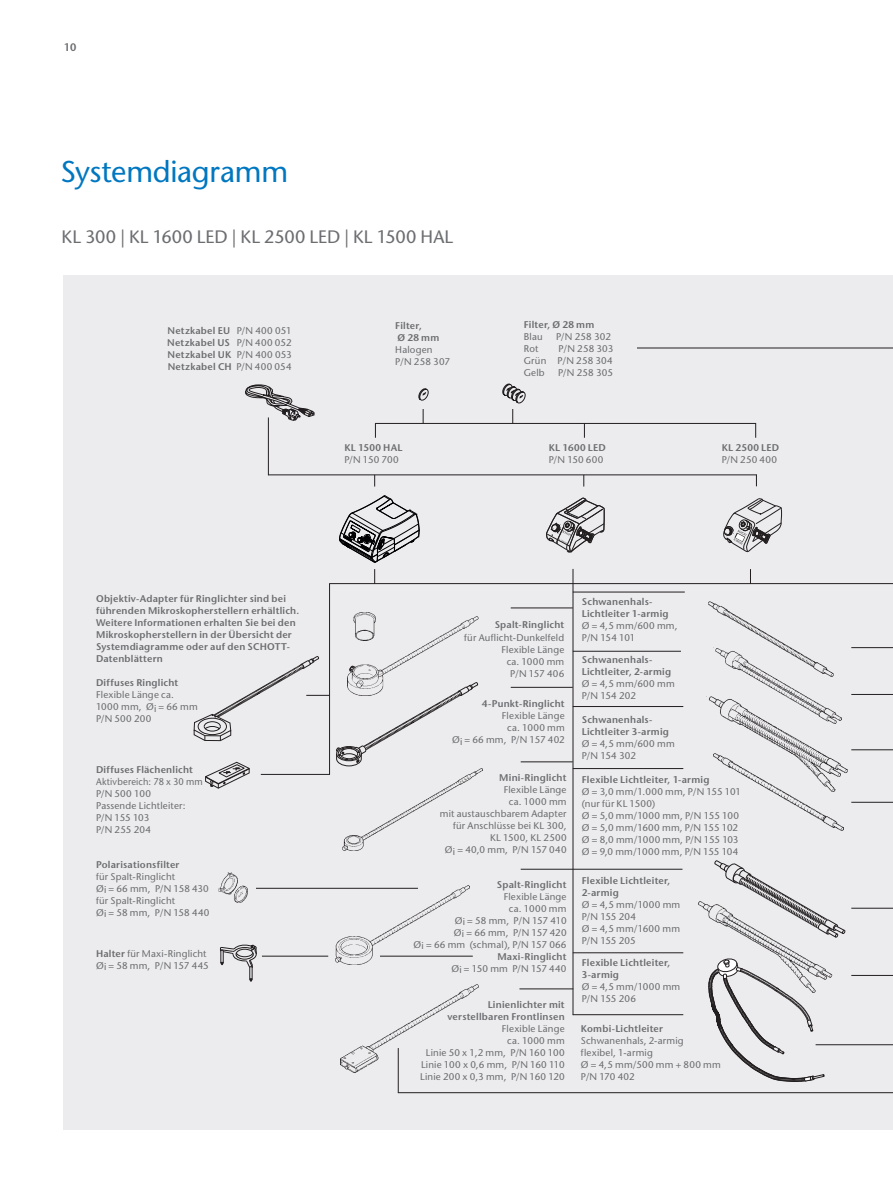
<style>
.page{position:relative;width:893px;height:1191px;background:#fff}
.page>*{position:absolute;margin:0;border:0;box-sizing:border-box;transform-origin:0 0}
.t1{font:500 30px "Stone Sans Std";letter-spacing:-.01em;color:#0077c0}
.t2{font:500 18px "Stone Sans Std";color:#6c6d70}
.t3{font:600 10.8px "Stone Sans Std";color:#6c6d70}
.t4{font:500 9.75px/12px "Stone Sans Std";letter-spacing:.015em;color:#6c6d70}
.t5{font:600 9.75px/12px "Stone Sans Std";letter-spacing:.025em;color:#6c6d70}
.t6{font:500 9.75px/12px "Stone Sans Std";letter-spacing:.015em;color:#6c6d70;scale:.95 1}
.s1{font-weight:500}
.s2{font-weight:600}
</style>
<div class="page">
<div style="left:64px;top:275px;width:829px;height:854px;background:#ececee"></div>
<svg style="left:205px;top:762px;width:45px;height:26px"></svg>
<img style="left:218px;top:872px;width:29px;height:30px">
<svg style="left:220px;top:944px;width:37px;height:37px"></svg>
<img style="left:343px;top:768px;width:139px;height:82px">
<img style="left:340px;top:985px;width:139px;height:87px">
<img style="left:348px;top:616px;width:131px;height:69px">
<svg style="left:350px;top:665px;width:6px;height:7px"></svg>
<svg style="left:336px;top:682px;width:142px;height:84px"></svg>
<img style="left:352px;top:612px;width:23px;height:28px">
<img style="left:335px;top:885px;width:135px;height:79px">
<svg style="left:245px;top:384px;width:69px;height:37px"></svg>
<svg style="left:418px;top:388px;width:11px;height:13px"></svg>
<svg style="left:546px;top:498px;width:59px;height:55px"></svg>
<svg style="left:723px;top:498px;width:59px;height:54px"></svg>
<svg style="left:339px;top:496px;width:81px;height:66px"></svg>
<img style="left:709px;top:602px;width:81px;height:45px">
<img style="left:713px;top:647px;width:121px;height:49px">
<img style="left:706px;top:696px;width:147px;height:78px">
<img style="left:714px;top:753px;width:129px;height:77px">
<img style="left:698px;top:901px;width:134px;height:79px">
<svg style="left:708px;top:958px;width:116px;height:123px"></svg>
<svg style="left:714px;top:860px;width:132px;height:77px"></svg>
<hr style="left:329px;top:583px;width:564px;height:1px;background:#231f20">
<hr style="left:637px;top:347px;width:256px;height:1px;background:#231f20">
<hr style="left:256px;top:888px;width:162px;height:1px;background:#231f20">
<hr style="left:262px;top:955px;width:66px;height:1px;background:#231f20">
<hr style="left:380px;top:955px;width:93px;height:1px;background:#231f20">
<hr style="left:398px;top:1092px;width:495px;height:1px;background:#231f20">
<hr style="left:851px;top:647px;width:42px;height:1px;background:#231f20">
<hr style="left:851px;top:694px;width:42px;height:1px;background:#231f20">
<hr style="left:851px;top:749px;width:42px;height:1px;background:#231f20">
<hr style="left:851px;top:802px;width:42px;height:1px;background:#231f20">
<hr style="left:851px;top:907px;width:42px;height:1px;background:#231f20">
<hr style="left:851px;top:975px;width:42px;height:1px;background:#231f20">
<hr style="left:816px;top:1044px;width:77px;height:1px;background:#231f20">
<hr style="left:573px;top:569px;width:1px;height:446px;background:#231f20">
<hr style="left:573px;top:1014px;width:110px;height:1px;background:#231f20">
<hr style="left:573px;top:952px;width:110px;height:1px;background:#231f20">
<hr style="left:573px;top:768px;width:110px;height:1px;background:#231f20">
<hr style="left:573px;top:706px;width:110px;height:1px;background:#231f20">
<hr style="left:573px;top:651px;width:108px;height:1px;background:#231f20">
<hr style="left:573px;top:591px;width:112px;height:1px;background:#231f20">
<hr style="left:511px;top:607px;width:62px;height:1px;background:#231f20">
<hr style="left:511px;top:687px;width:62px;height:1px;background:#231f20">
<hr style="left:521px;top:761px;width:52px;height:1px;background:#231f20">
<hr style="left:519px;top:988px;width:54px;height:1px;background:#231f20">
<hr style="left:268px;top:417px;width:1px;height:58px;background:#231f20">
<hr style="left:268px;top:474px;width:489px;height:1px;background:#231f20">
<svg style="left:756px;top:474px;width:1px;height:12px"></svg>
<svg style="left:374px;top:569px;width:1px;height:14px"></svg>
<svg style="left:750px;top:569px;width:1px;height:14px"></svg>
<hr style="left:375px;top:423px;width:381px;height:1px;background:#231f20">
<svg style="left:423px;top:409px;width:1px;height:14px"></svg>
<svg style="left:502px;top:383px;width:24px;height:40px"></svg>
<svg style="left:755px;top:424px;width:1px;height:14px"></svg>
<svg style="left:584px;top:424px;width:1px;height:14px"></svg>
<svg style="left:375px;top:424px;width:1px;height:14px"></svg>
<hr style="left:398px;top:1048px;width:1px;height:44px;background:#231f20">
<hr style="left:329px;top:583px;width:1px;height:192px;background:#231f20">
<hr style="left:261px;top:774px;width:69px;height:1px;background:#231f20">
<svg style="left:194px;top:656px;width:136px;height:85px"></svg>
<hr style="left:521px;top:869px;width:161px;height:1px;background:#231f20">
<p class="t3" style="left:64px;top:40px;width:14px">10</p>
<h1 class="t1" style="left:61px;top:153px;width:229px">Systemdiagramm</h1>
<h2 class="t2" style="left:62px;top:226px;width:393px">KL 300 | KL 1600 LED | KL 2500 LED | KL 1500 HAL</h2>
<p class="t5" style="left:167px;top:324px;width:126px;text-align:justify">Netzkabel EU <span class="s1">P/N 400 051<br></span>Netzkabel US <span class="s1">P/N 400 052<br></span>Netzkabel UK <span class="s1">P/N 400 053<br></span>Netzkabel CH <span class="s1">P/N 400 054</span></p>
<p class="t5" style="left:395px;top:319px;width:46px">Filter,<br>Ø 28 mm</p>
<p class="t4" style="left:395px;top:343px;width:56px">Halogen<br>P/N 258 307</p>
<p class="t5" style="left:524px;top:318px;width:72px">Filter, Ø 28 mm</p>
<p class="t4" style="left:524px;top:330px;width:20px">Blau</p>
<p class="t4" style="left:556px;top:330px;width:56px">P/N 258 302</p>
<p class="t4" style="left:524px;top:342px;width:16px">Rot</p>
<p class="t4" style="left:524px;top:342px;width:91px;text-align:justify;text-indent:35px">P/N 258 303<br>Grün P/N 258 304<br>Gelb</p>
<p class="t4" style="left:558px;top:366px;width:56px">P/N 258 305</p>
<p class="t5" style="left:344px;top:441px;width:60px">KL 1500 HAL</p>
<p class="t4" style="left:344px;top:453px;width:56px">P/N 150 700</p>
<p class="t5" style="left:549px;top:441px;width:59px">KL 1600 LED</p>
<p class="t4" style="left:549px;top:453px;width:56px">P/N 150 600</p>
<p class="t5" style="left:722px;top:441px;width:59px">KL 2500 LED</p>
<p class="t4" style="left:722px;top:453px;width:57px">P/N 250 400</p>
<p class="t5" style="left:96px;top:593px;width:205px">Objektiv-Adapter für Ringlichter sind bei führenden Mikroskopherstellern erhältlich.<br>Weitere Informationen erhalten Sie bei den Mikroskopherstellern in der Übersicht der Systemdiagramme oder auf den SCHOTT-Datenblättern</p>
<p class="t5" style="left:96px;top:677px;width:84px">Diffuses Ringlicht</p>
<p class="t4" style="left:96px;top:689px;width:103px">Flexible Länge ca.<br>1000 mm, Øi = 66 mm<br>P/N 500 200</p>
<p class="t5" style="left:495px;top:619px;width:71px">Spalt-Ringlicht</p>
<p class="t4" style="left:464px;top:631px;width:102px;text-align:right">für Auflicht-Dunkelfeld<br>Flexible Länge<br>ca. 1000 mm<br>P/N 157 406</p>
<p class="t5" style="left:482px;top:698px;width:84px">4-Punkt-Ringlicht</p>
<p class="t4" style="left:452px;top:710px;width:114px;text-align:right">Flexible Länge<br>ca. 1000 mm<br>Øi = 66 mm, P/N 157 402</p>
<p class="t5" style="left:582px;top:596px;width:88px">Schwanenhals-<br>Lichtleiter 1-armig</p>
<p class="t4" style="left:582px;top:620px;width:97px">Ø = 4,5 mm/600 mm,<br>P/N 154 101</p>
<p class="t5" style="left:582px;top:654px;width:91px">Schwanenhals-<br>Lichtleiter, 2-armig</p>
<p class="t4" style="left:582px;top:678px;width:94px">Ø = 4,5 mm/600 mm<br>P/N 154 202</p>
<p class="t5" style="left:582px;top:713px;width:89px">Schwanenhals-<br>Lichtleiter 3-armig</p>
<p class="t4" style="left:582px;top:737px;width:94px">Ø = 4,5 mm/600 mm<br>P/N 154 302</p>
<p class="t5" style="left:96px;top:763px;width:98px">Diffuses Flächenlicht</p>
<p class="t6" style="left:96px;top:775px;width:114px">Aktivbereich: 78 x 30 mm<br>P/N 500 100<br>Passende Lichtleiter:<br>P/N 155 103<br>P/N 255 204</p>
<p class="t5" style="left:96px;top:858px;width:85px">Polarisationsfilter</p>
<p class="t4" style="left:96px;top:870px;width:115px">für Spalt-Ringlicht<br>Øi = 66 mm, P/N 158 430 für Spalt-Ringlicht<br>Øi = 58 mm, P/N 158 440</p>
<p class="t4" style="left:96px;top:947px;width:114px"><span class="s2">Halter</span> für Maxi-Ringlicht<br>Øi = 58 mm, P/N 157 445</p>
<p class="t5" style="left:499px;top:772px;width:69px">Mini-Ringlicht</p>
<p class="t4" style="left:440px;top:784px;width:128px;text-align:right">Flexible Länge<br>ca. 1000 mm<br>mit austauschbarem Adapter für Anschlüsse bei KL 300,<br>KL 1500, KL 2500<br>Øi = 40,0 mm, P/N 157 040</p>
<p class="t5" style="left:497px;top:878px;width:71px">Spalt-Ringlicht</p>
<p class="t4" style="left:414px;top:890px;width:154px;text-align:right">Flexible Länge<br>ca. 1000 mm<br>Øi = 58 mm, P/N 157 410<br>Øi = 66 mm, P/N 157 420<br>Øi = 66 mm (schmal), P/N 157 066</p>
<p class="t5" style="left:497px;top:950px;width:71px">Maxi-Ringlicht</p>
<p class="t4" style="left:451px;top:962px;width:117px">Øi = 150 mm P/N 157 440</p>
<p class="t5" style="left:447px;top:998px;width:119px;text-align:right">Linienlichter mit verstellbaren Frontlinsen</p>
<p class="t4" style="left:420px;top:1022px;width:146px;text-align:right">Flexible Länge<br>ca. 1000 mm<br>Linie 50 x 1,2 mm, P/N 160 100<br>Linie 100 x 0,6 mm, P/N 160 110<br>Linie 200 x 0,3 mm, P/N 160 120</p>
<p class="t5" style="left:582px;top:774px;width:129px">Flexible Lichtleiter, 1-armig</p>
<p class="t4" style="left:582px;top:786px;width:161px">Ø = 3,0 mm/1.000 mm, P/N 155 101 (nur für KL 1500)<br>Ø = 5,0 mm/1000 mm, P/N 155 100<br>Ø = 5,0 mm/1600 mm, P/N 155 102<br>Ø = 8,0 mm/1000 mm, P/N 155 103<br>Ø = 9,0 mm/1000 mm, P/N 155 104</p>
<p class="t5" style="left:582px;top:874px;width:90px">Flexible Lichtleiter,<br>2-armig</p>
<p class="t4" style="left:582px;top:898px;width:100px">Ø = 4,5 mm/1000 mm<br>P/N 155 204<br>Ø = 4,5 mm/1600 mm<br>P/N 155 205</p>
<p class="t5" style="left:582px;top:956px;width:90px">Flexible Lichtleiter,<br>3-armig</p>
<p class="t4" style="left:582px;top:980px;width:100px">Ø = 4,5 mm/1000 mm<br>P/N 155 206</p>
<p class="t5" style="left:581px;top:1022px;width:84px">Kombi-Lichtleiter</p>
<p class="t4" style="left:581px;top:1034px;width:142px">Schwanenhals, 2-armig flexibel, 1-armig<br>Ø = 4,5 mm/500 mm + 800 mm<br>P/N 170 402</p>
</div>
